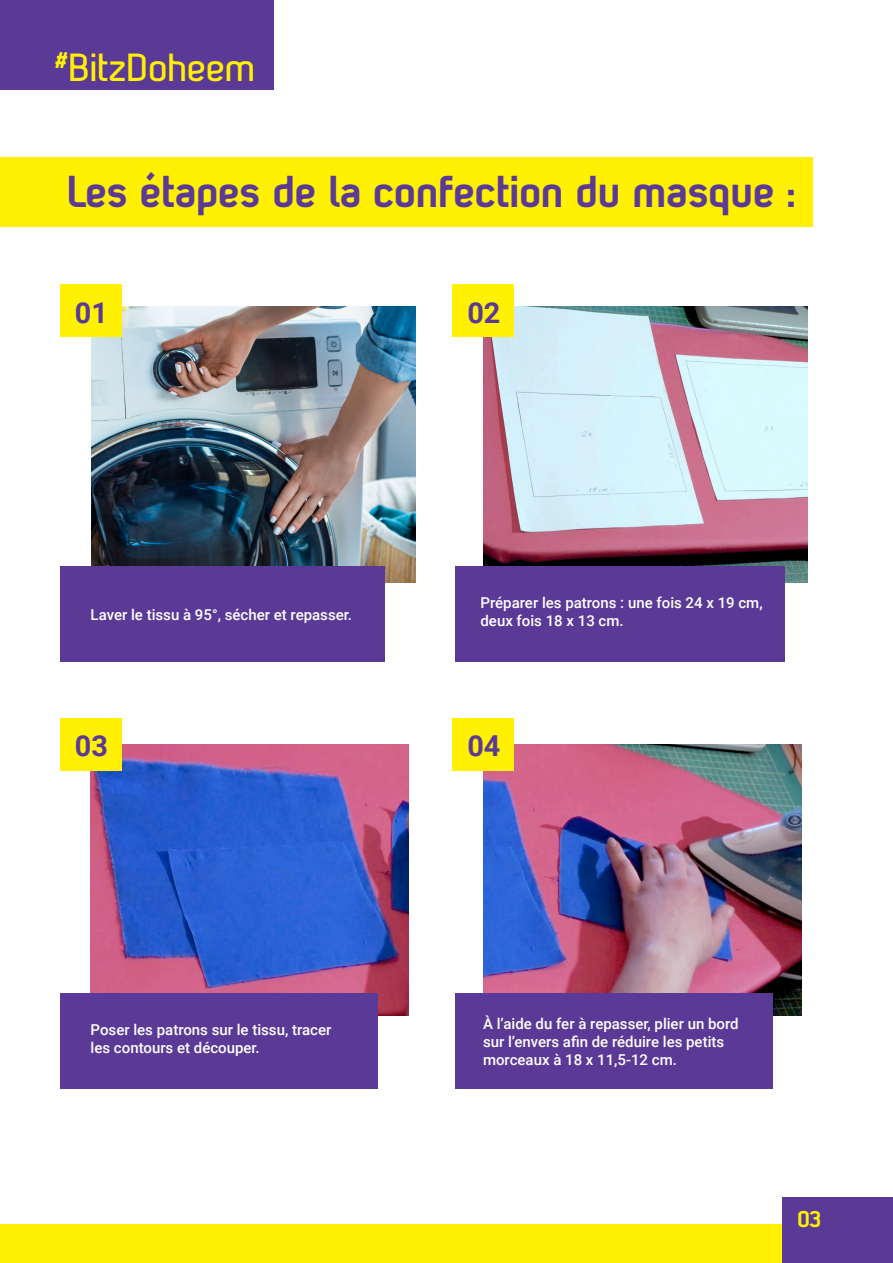
<style>
.page{position:relative;width:893px;height:1263px;background:#fff}
.page>*{position:absolute;margin:0;border:0;box-sizing:border-box;transform-origin:0 0}
.t1{font:800 44.55px "Somatype";color:#5b3a97}
.t2{font:800 39.15px "Somatype";color:#fff101}
.t3{font:700 28.8px "Roboto";color:#5b3a97}
.t4{font:800 22.8px "Somatype";color:#fff101}
.t5{font:500 15px/18px "Roboto";color:#fff}
</style>
<div class="page">
<div style="left:0;top:1224px;width:782px;height:39px;background:#fff101"></div>
<img style="left:91px;top:744px;width:318px;height:272px">
<div style="left:61px;top:993px;width:317px;height:96px;background:#5b3a97"></div>
<img style="left:484px;top:306px;width:324px;height:277px">
<img style="left:92px;top:306px;width:324px;height:277px">
<div style="left:455px;top:566px;width:330px;height:96px;background:#5b3a97"></div>
<div style="left:0;top:157px;width:812px;height:69px;background:#fff101"></div>
<img style="left:483px;top:744px;width:318px;height:272px">
<div style="left:0;top:0;width:273px;height:89px;background:#5b3a97"></div>
<div style="left:782px;top:1198px;width:111px;height:65px;background:#5b3a97"></div>
<div style="left:60px;top:718px;width:61px;height:52px;background:#fff101"></div>
<div style="left:452px;top:284px;width:62px;height:53px;background:#fff101"></div>
<div style="left:452px;top:718px;width:62px;height:52px;background:#fff101"></div>
<div style="left:61px;top:566px;width:324px;height:96px;background:#5b3a97"></div>
<div style="left:60px;top:284px;width:61px;height:53px;background:#fff101"></div>
<div style="left:455px;top:993px;width:317px;height:96px;background:#5b3a97"></div>
<p class="t2" style="left:55px;top:44px;width:203px"><sup>#</sup>BitzDoheem</p>
<p class="t1" style="left:66px;top:165px;width:730px">Les étapes de la confection du masque :</p>
<p class="t3" style="left:75px;top:292px;width:35px">01</p>
<p class="t5" style="left:91px;top:605px;width:263px">Laver le tissu à 95°, sécher et repasser.</p>
<p class="t3" style="left:75px;top:726px;width:35px">03</p>
<p class="t5" style="left:91px;top:1020px;width:242px">Poser les patrons sur le tissu, tracer</p>
<p class="t5" style="left:91px;top:1038px;width:171px">les contours et découper.</p>
<p class="t3" style="left:467px;top:292px;width:35px">02</p>
<p class="t5" style="left:480px;top:593px;width:284px">Préparer les patrons : une fois 24 x 19 cm,</p>
<p class="t5" style="left:480px;top:611px;width:145px">deux fois 18 x 13 cm.</p>
<p class="t3" style="left:467px;top:726px;width:35px">04</p>
<p class="t5" style="left:483px;top:1014px;width:257px">À l’aide du fer à repasser, plier un bord sur l’envers afin de réduire les petits morceaux à 18 x 11,5-12 cm.</p>
<p class="t4" style="left:798px;top:1205px;width:24px">03</p>
</div>
